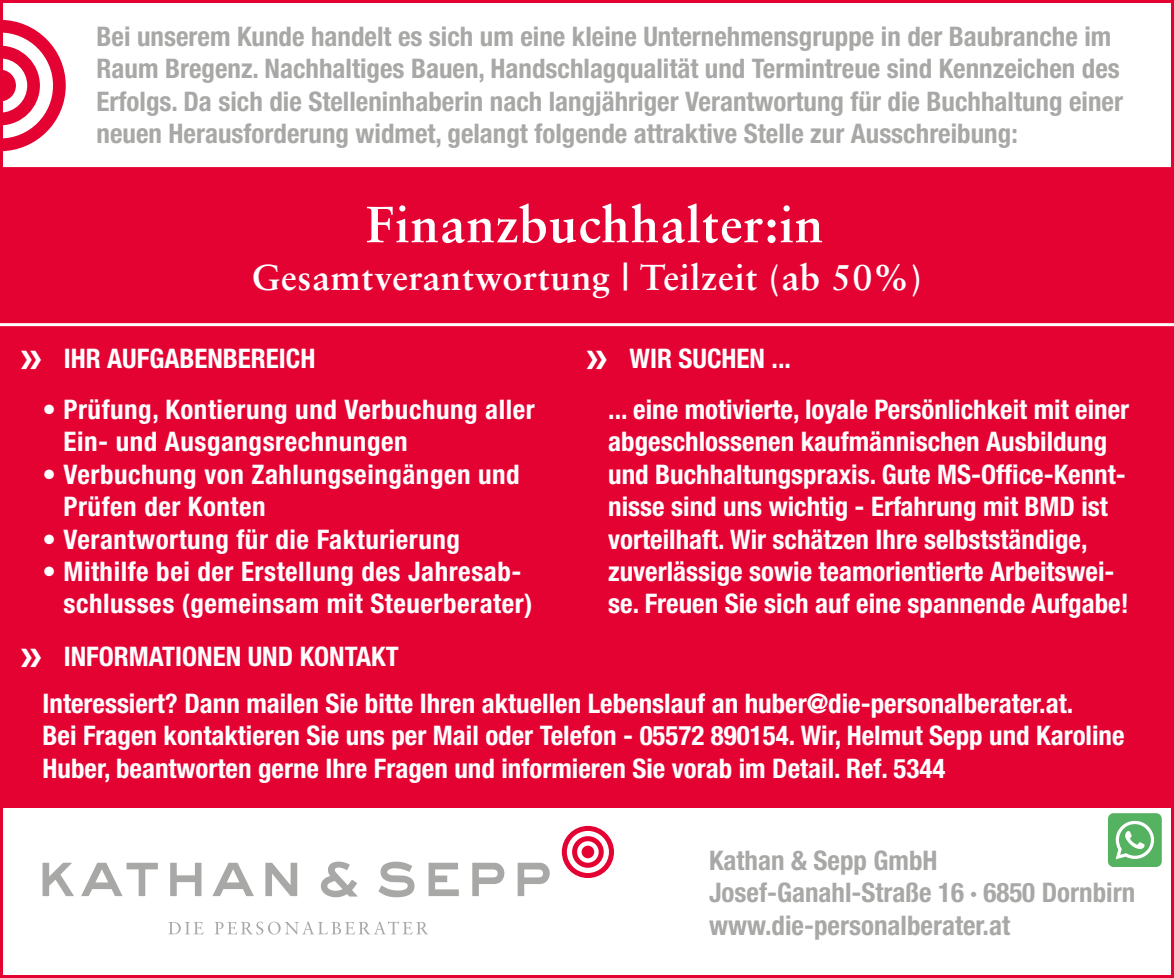
<style>
.page{position:relative;width:1174px;height:978px;background:#fff}
.page>*{position:absolute;margin:0;border:0;box-sizing:border-box;transform-origin:0 0}
.t1{font:700 51px "Sabon LT Std";letter-spacing:.02em;color:#fff}
.t2{font:700 48px "Myriad Pro";color:#fff}
.t3{font:700 36px "Sabon LT Std";letter-spacing:.02em;color:#fff}
.t4{font:700 condensed 27px/32.4px "Helvetica Neue LT Std";color:#fff}
.t5{font:700 condensed 27px/32.4px "Helvetica Neue LT Std";color:#a8a8a7}
.t6{font:700 condensed 27px/32.4px "Helvetica Neue LT Std";letter-spacing:.02em;color:#fff}
</style>
<div class="page">
<div style="left:0;top:3px;width:1174px;height:805px;background:#e40233"></div>
<div style="left:1px;top:2px;width:1171px;height:167px;background:#fff"></div>
<div style="left:0;top:0;width:1174px;height:170px;border:3px solid #e40233"></div>
<hr style="left:0;top:323px;width:1174px;height:3px;background:#fff">
<svg style="left:0;top:20px;width:66px;height:131px"></svg>
<svg style="left:562px;top:826px;width:52px;height:52px"></svg>
<svg style="left:43px;top:863px;width:31px;height:33px"></svg>
<svg style="left:81px;top:863px;width:77px;height:33px"></svg>
<svg style="left:170px;top:863px;width:31px;height:33px"></svg>
<svg style="left:212px;top:863px;width:42px;height:33px"></svg>
<svg style="left:265px;top:863px;width:32px;height:33px"></svg>
<svg style="left:378px;top:862px;width:36px;height:35px"></svg>
<svg style="left:428px;top:863px;width:31px;height:33px"></svg>
<svg style="left:472px;top:863px;width:32px;height:33px"></svg>
<svg style="left:517px;top:863px;width:33px;height:33px"></svg>
<svg style="left:168px;top:922px;width:36px;height:12px"></svg>
<svg style="left:215px;top:921px;width:213px;height:14px"></svg>
<svg style="left:321px;top:862px;width:37px;height:35px"></svg>
<p class="t5" style="left:97px;top:20px;width:1028px">Bei unserem Kunde handelt es sich um eine kleine Unternehmensgruppe in der Baubranche im Raum Bregenz. Nachhaltiges Bauen, Handschlagqualität und Termintreue sind Kennzeichen des Erfolgs. Da sich die Stelleninhaberin nach langjähriger Verantwortung für die Buchhaltung einer neuen Herausforderung widmet, gelangt folgende attraktive Stelle zur Ausschreibung:</p>
<h1 class="t1" style="left:366px;top:193px;width:459px">Finanzbuchhalter:in</h1>
<h3 class="t3" style="left:252px;top:255px;width:671px">Gesamtverantwortung | Teilzeit (ab 50%)</h3>
<p class="t4" style="left:629px;top:342px;width:163px">WIR SUCHEN ...</p>
<p class="t4" style="left:64px;top:342px;width:253px">IHR AUFGABENBEREICH</p>
<h2 class="t2" style="left:20px;top:325px;width:24px">»</h2>
<h2 class="t2" style="left:586px;top:325px;width:24px">»</h2>
<p class="t6" style="left:64px;top:393px;width:473px;text-indent:-21px">• Prüfung, Kontierung und Verbuchung aller<br>Ein- und Ausgangsrechnungen</p>
<p class="t6" style="left:64px;top:458px;width:458px;text-indent:-21px">• Verbuchung von Zahlungseingängen und<br>Prüfen der Konten</p>
<p class="t6" style="left:43px;top:522px;width:419px">• Verantwortung für die Fakturierung</p>
<p class="t6" style="left:64px;top:555px;width:470px;text-indent:-21px">• Mithilfe bei der Erstellung des Jahresab&shy;schlusses (gemeinsam mit Steuerberater)</p>
<p class="t4" style="left:608px;top:393px;width:522px">... eine motivierte, loyale Persönlichkeit mit einer abgeschlossenen kaufmännischen Ausbildung und Buchhaltungspraxis. Gute MS-Office-Kennt&shy;nisse sind uns wichtig - Erfahrung mit BMD ist vorteilhaft. Wir schätzen Ihre selbstständige, zuverlässige sowie teamorientierte Arbeitswei&shy;se. Freuen Sie sich auf eine spannende Aufgabe!</p>
<p class="t4" style="left:43px;top:632px;width:1032px;line-height:47.4px;text-indent:21px">INFORMATIONEN UND KONTAKT<br>Interessiert? Dann mailen Sie bitte Ihren aktuellen Lebenslauf an huber@die-personalberater.at.</p>
<p class="t4" style="left:43px;top:719px;width:1083px">Bei Fragen kontaktieren Sie uns per Mail oder Telefon - 05572 890154. Wir, Helmut Sepp und Karoline<br>Huber, beantworten gerne Ihre Fragen und informieren Sie vorab im Detail. Ref. 5344</p>
<h2 class="t2" style="left:20px;top:622px;width:24px">»</h2>
<p class="t5" style="left:709px;top:844px;width:427px">Kathan &amp; Sepp GmbH<br>Josef-Ganahl-Straße 16 · 6850 Dornbirn www.die-personalberater.at</p>
</div>
